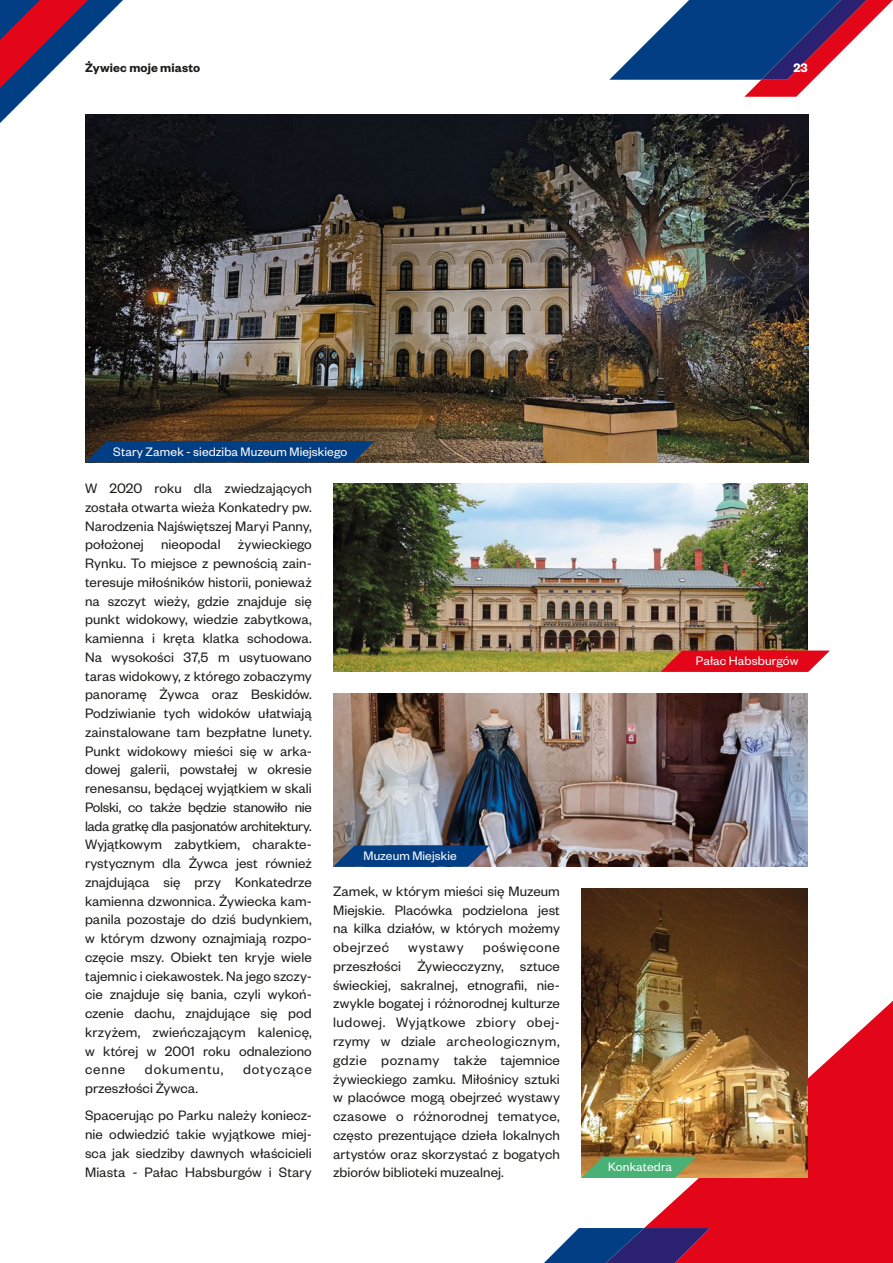
<style>
.page{position:relative;width:893px;height:1263px;background:#fff}
.page>*{position:absolute;margin:0;border:0;box-sizing:border-box;transform-origin:0 0}
.t1{font:15px/18.8px "Founders Grotesk";letter-spacing:.005em;color:#1d1d1b;text-align:justify}
.t2{font:15px "Founders Grotesk";letter-spacing:.055em;color:#1d1d1b}
.t3{font:15px "Founders Grotesk";letter-spacing:.05em;color:#1d1d1b}
.t4{font:15px "Founders Grotesk";letter-spacing:.045em;color:#1d1d1b}
.t5{font:13.5px "Founders Grotesk";letter-spacing:.01em;color:#fff}
.t6{font:600 13.5px "Founders Grotesk";letter-spacing:.01em;color:#1d1d1b}
.t7{font:600 13.5px "Founders Grotesk";color:#fff}
</style>
<div class="page">
<svg style="left:609px;top:0;width:284px;height:97px"></svg>
<svg style="left:0;top:0;width:101px;height:123px"></svg>
<svg style="left:644px;top:1001px;width:249px;height:262px;fill:#e30518"></svg>
<svg style="left:544px;top:1228px;width:166px;height:35px"></svg>
<img style="left:581px;top:888px;width:227px;height:290px">
<img style="left:85px;top:115px;width:724px;height:347px">
<img style="left:333px;top:484px;width:475px;height:188px">
<img style="left:333px;top:693px;width:475px;height:174px">
<svg style="left:661px;top:650px;width:169px;height:22px"></svg>
<svg style="left:333px;top:845px;width:156px;height:22px"></svg>
<svg style="left:581px;top:1157px;width:115px;height:21px"></svg>
<svg style="left:85px;top:441px;width:290px;height:21px"></svg>
<p class="t6" style="left:85px;top:59px;width:117px">Żywiec moje miasto</p>
<p class="t7" style="left:793px;top:59px;width:16px">23</p>
<p class="t5" style="left:113px;top:443px;width:236px">Stary Zamek - siedziba Muzeum Miejskiego</p>
<p class="t1" style="left:85px;top:478px;width:228px">W 2020 roku dla zwiedzających została otwarta wieża Konkatedry pw.<br>Narodzenia Najświętszej Maryi Panny, położonej nieopodal żywieckiego Rynku. To miejsce z pewnością zain&shy;teresuje miłośników historii, ponieważ na szczyt wieży, gdzie znajduje się punkt widokowy, wiedzie zabytkowa, kamienna i kręta klatka schodowa.<br>Na wysokości 37,5 m usytuowano taras widokowy, z którego zobaczymy panoramę Żywca oraz Beskidów.<br>Podziwianie tych widoków ułatwiają zainstalowane tam bezpłatne lunety.<br>Punkt widokowy mieści się w arka&shy;dowej galerii, powstałej w okresie renesansu, będącej wyjątkiem w skali Polski, co także będzie stanowiło nie lada gratkę dla pasjonatów architektury.<br>Wyjątkowym zabytkiem, charakte&shy;rystycznym dla Żywca jest również znajdująca się przy Konkatedrze kamienna dzwonnica. Żywiecka kam&shy;panila pozostaje do dziś budynkiem, w którym dzwony oznajmiają rozpo&shy;częcie mszy. Obiekt ten kryje wiele tajemnic i ciekawostek. Na jego szczy&shy;cie znajduje się bania, czyli wykoń&shy;czenie dachu, znajdujące się pod krzyżem, zwieńczającym kalenicę, w której w 2001 roku odnaleziono cenne</p>
<p class="t2" style="left:145px;top:1060px;width:80px">dokumentu,</p>
<p class="t3" style="left:243px;top:1060px;width:70px">dotyczące</p>
<p class="t1" style="left:85px;top:1074px;width:228px;line-height:27.3px">przeszłości Żywca.<br>Spacerując po Parku należy koniecz-</p>
<p class="t1" style="left:85px;top:1124px;width:228px">nie odwiedzić takie wyjątkowe miej&shy;sca jak siedziby dawnych właścicieli Miasta - Pałac Habsburgów i Stary</p>
<p class="t5" style="left:363px;top:847px;width:95px">Muzeum Miejskie</p>
<p class="t1" style="left:333px;top:881px;width:228px">Zamek, w którym mieści się Muzeum Miejskie. Placówka podzielona jest na kilka działów, w których możemy obejrzeć</p>
<p class="t1" style="left:333px;top:937px;width:228px;text-indent:150px">poświęcone przeszłości Żywiecczyzny, sztuce świeckiej, sakralnej, etnografii, nie&shy;zwykle bogatej i różnorodnej kulturze ludowej. Wyjątkowe zbiory obej&shy;rzymy w dziale archeologicznym, gdzie poznamy także tajemnice żywieckiego zamku. Miłośnicy sztuki w placówce mogą obejrzeć wystawy czasowe o różnorodnej tematyce, często prezentujące dzieła lokalnych artystów oraz skorzystać z bogatych zbiorów biblioteki muzealnej.</p>
<p class="t4" style="left:408px;top:938px;width:57px">wystawy</p>
<p class="t5" style="left:696px;top:652px;width:104px">Pałac Habsburgów</p>
<p class="t5" style="left:608px;top:1159px;width:65px">Konkatedra</p>
</div>
